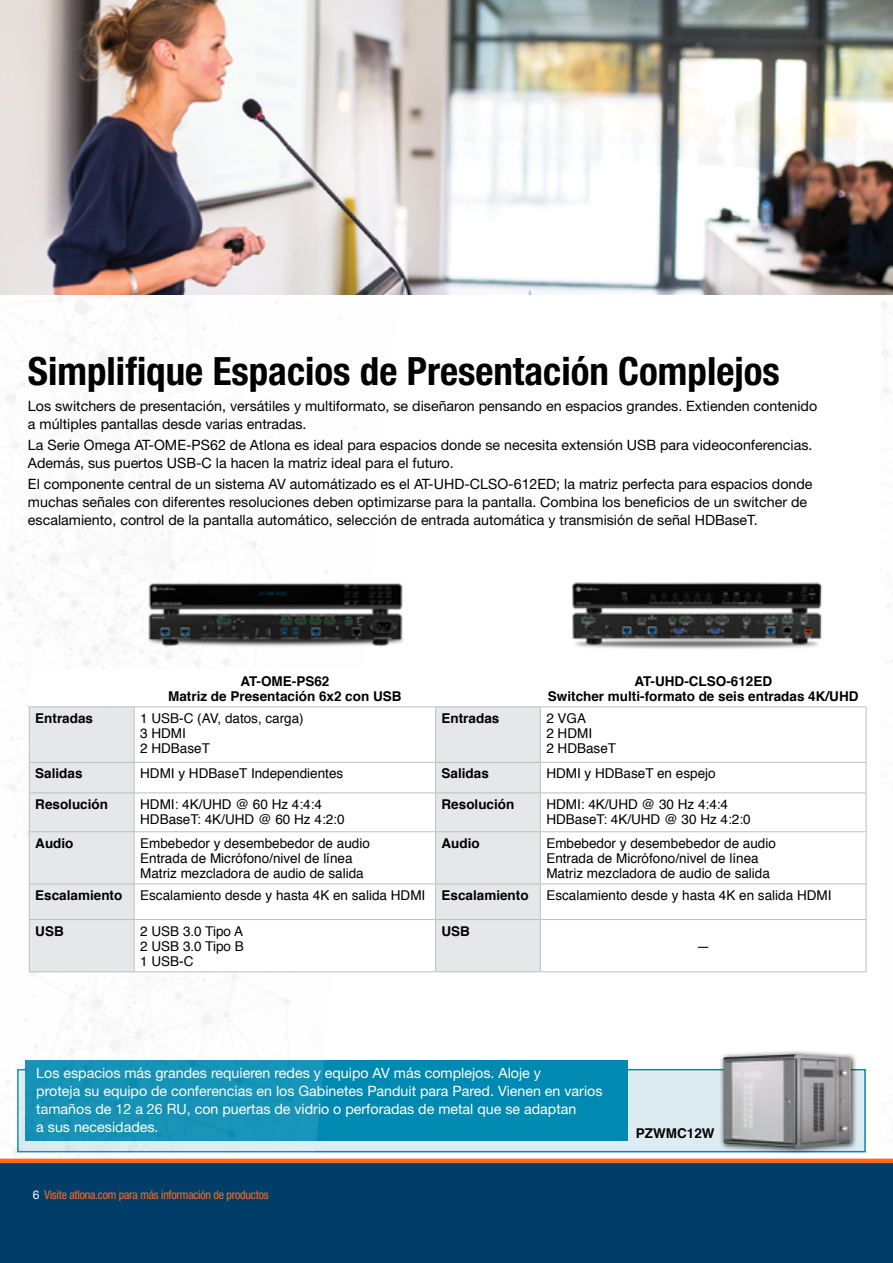
<style>
.page{position:relative;width:893px;height:1263px;background:#fff}
.page>*{position:absolute;margin:0;border:0;box-sizing:border-box;transform-origin:0 0}
.t1{font:700 condensed 39px "Helvetica Neue LT Std";color:#000}
.t2{font:14.25px/18px "Helvetica Neue LT Std";color:#000}
.t3{font:14.25px/18px "Helvetica Neue LT Std";color:#fff}
.t4{font:13.5px/15px "Helvetica";color:#000}
.t5{font:700 13.5px/15px "Helvetica";color:#000;text-align:center}
.t6{font:condensed 12px "Helvetica Neue LT Std";letter-spacing:-.02em;color:#ff681e}
.s1{font-weight:700}
.s2{font-stretch:normal;color:#fff}
</style>
<div class="page">
<div style="left:17px;top:1069px;width:849px;height:83px;background:#ddecf2;border:2px solid #008ab1"></div>
<div style="left:25px;top:1061px;width:603px;height:80px;background:#008ab1"></div>
<img style="left:0;top:295px;width:424px;height:863px">
<svg style="left:29px;top:669px;width:395px;height:37px"></svg>
<div style="left:30px;top:707px;width:104px;height:264px;background:#e6e7e8"></div>
<svg style="left:135px;top:707px;width:731px;height:264px"></svg>
<hr style="left:29px;top:707px;width:1px;height:55px;background:#bcbec0">
<hr style="left:435px;top:707px;width:1px;height:55px;background:#bcbec0">
<hr style="left:29px;top:762px;width:105px;height:1px;background:#bcbec0">
<svg style="left:29px;top:763px;width:1px;height:29px"></svg>
<hr style="left:436px;top:762px;width:104px;height:1px;background:#bcbec0">
<svg style="left:435px;top:763px;width:1px;height:29px"></svg>
<svg style="left:866px;top:763px;width:1px;height:29px"></svg>
<hr style="left:29px;top:792px;width:105px;height:1px;background:#bcbec0">
<hr style="left:29px;top:793px;width:1px;height:38px;background:#bcbec0">
<hr style="left:436px;top:792px;width:104px;height:1px;background:#bcbec0">
<hr style="left:435px;top:793px;width:1px;height:38px;background:#bcbec0">
<hr style="left:29px;top:831px;width:105px;height:1px;background:#bcbec0">
<hr style="left:29px;top:832px;width:1px;height:51px;background:#bcbec0">
<hr style="left:436px;top:831px;width:104px;height:1px;background:#bcbec0">
<hr style="left:435px;top:832px;width:1px;height:51px;background:#bcbec0">
<hr style="left:866px;top:832px;width:1px;height:51px;background:#bcbec0">
<hr style="left:29px;top:883px;width:105px;height:1px;background:#bcbec0">
<hr style="left:29px;top:884px;width:1px;height:35px;background:#bcbec0">
<hr style="left:436px;top:883px;width:104px;height:1px;background:#bcbec0">
<hr style="left:435px;top:884px;width:1px;height:35px;background:#bcbec0">
<hr style="left:29px;top:919px;width:105px;height:1px;background:#bcbec0">
<hr style="left:29px;top:920px;width:1px;height:51px;background:#bcbec0">
<hr style="left:436px;top:919px;width:104px;height:1px;background:#bcbec0">
<hr style="left:435px;top:920px;width:1px;height:51px;background:#bcbec0">
<hr style="left:29px;top:971px;width:105px;height:1px;background:#bcbec0">
<hr style="left:436px;top:971px;width:104px;height:1px;background:#bcbec0">
<hr style="left:134px;top:707px;width:1px;height:55px;background:#bcbec0">
<hr style="left:540px;top:707px;width:1px;height:55px;background:#bcbec0">
<hr style="left:866px;top:707px;width:1px;height:55px;background:#bcbec0">
<hr style="left:134px;top:762px;width:302px;height:1px;background:#bcbec0">
<svg style="left:134px;top:763px;width:1px;height:29px"></svg>
<hr style="left:540px;top:762px;width:326px;height:1px;background:#bcbec0">
<svg style="left:540px;top:763px;width:1px;height:29px"></svg>
<hr style="left:134px;top:792px;width:302px;height:1px;background:#bcbec0">
<hr style="left:134px;top:793px;width:1px;height:38px;background:#bcbec0">
<hr style="left:540px;top:792px;width:326px;height:1px;background:#bcbec0">
<hr style="left:540px;top:793px;width:1px;height:38px;background:#bcbec0">
<hr style="left:866px;top:793px;width:1px;height:38px;background:#bcbec0">
<hr style="left:134px;top:831px;width:302px;height:1px;background:#bcbec0">
<hr style="left:134px;top:832px;width:1px;height:51px;background:#bcbec0">
<hr style="left:540px;top:831px;width:326px;height:1px;background:#bcbec0">
<hr style="left:540px;top:832px;width:1px;height:51px;background:#bcbec0">
<hr style="left:134px;top:883px;width:302px;height:1px;background:#bcbec0">
<hr style="left:134px;top:884px;width:1px;height:35px;background:#bcbec0">
<hr style="left:540px;top:883px;width:326px;height:1px;background:#bcbec0">
<hr style="left:540px;top:884px;width:1px;height:35px;background:#bcbec0">
<hr style="left:866px;top:884px;width:1px;height:35px;background:#bcbec0">
<hr style="left:134px;top:919px;width:302px;height:1px;background:#bcbec0">
<hr style="left:134px;top:920px;width:1px;height:51px;background:#bcbec0">
<hr style="left:540px;top:919px;width:326px;height:1px;background:#bcbec0">
<hr style="left:540px;top:920px;width:1px;height:51px;background:#bcbec0">
<hr style="left:866px;top:920px;width:1px;height:51px;background:#bcbec0">
<hr style="left:134px;top:971px;width:302px;height:1px;background:#bcbec0">
<hr style="left:540px;top:971px;width:326px;height:1px;background:#bcbec0">
<hr style="left:29px;top:706px;width:105px;height:1px;background:#bcbec0">
<hr style="left:134px;top:706px;width:302px;height:1px;background:#bcbec0">
<hr style="left:436px;top:706px;width:104px;height:1px;background:#bcbec0">
<hr style="left:540px;top:706px;width:326px;height:1px;background:#bcbec0">
<div style="left:0;top:1161px;width:893px;height:102px;background:#003e6a"></div>
<div style="left:719px;top:1050px;width:138px;height:105px;background:#000;opacity:.75"></div>
<img style="left:723px;top:1054px;width:128px;height:94px">
<img style="left:96px;top:565px;width:328px;height:102px">
<img style="left:572px;top:582px;width:250px;height:67px">
<div style="left:0;top:1158px;width:893px;height:5px;background:#ff681e"></div>
<img style="left:0;top:0;width:893px;height:295px">
<h1 class="t1" style="left:28px;top:348px;width:753px">Simplifique Espacios de Presentación Complejos</h1>
<p class="t2" style="left:28px;top:397px;width:791px">Los switchers de presentación, versátiles y multiformato, se diseñaron pensando en espacios grandes. Extienden contenido a múltiples pantallas desde varias entradas.</p>
<p class="t2" style="left:28px;top:436px;width:786px">La Serie Omega AT-OME-PS62 de Atlona es ideal para espacios donde se necesita extensión USB para videoconferencias.<br>Además, sus puertos USB-C la hacen la matriz ideal para el futuro.</p>
<p class="t2" style="left:28px;top:475px;width:786px">El componente central de un sistema AV automátizado es el AT-UHD-CLSO-612ED; la matriz perfecta para espacios donde muchas señales con diferentes resoluciones deben optimizarse para la pantalla. Combina los beneficios de un switcher de escalamiento, control de la pantalla automático, selección de entrada automática y transmisión de señal HDBaseT.</p>
<p class="t5" style="left:168px;top:674px;width:235px">AT-OME-PS62<br>Matriz de Presentación 6x2 con USB</p>
<p class="t5" style="left:548px;top:674px;width:312px">AT-UHD-CLSO-612ED<br>Switcher multi-formato de seis entradas 4K/UHD</p>
<p class="t5" style="left:35px;top:711px;width:59px">Entradas</p>
<p class="t4" style="left:140px;top:711px;width:165px">1 USB-C (AV, datos, carga)<br>3 HDMI<br>2 HDBaseT</p>
<p class="t5" style="left:442px;top:711px;width:59px">Entradas</p>
<p class="t4" style="left:546px;top:711px;width:71px">2 VGA<br>2 HDMI<br>2 HDBaseT</p>
<p class="t5" style="left:35px;top:766px;width:49px">Salidas</p>
<p class="t4" style="left:140px;top:767px;width:205px">HDMI y HDBaseT Independientes</p>
<p class="t5" style="left:442px;top:766px;width:49px">Salidas</p>
<p class="t4" style="left:546px;top:767px;width:171px">HDMI y HDBaseT en espejo</p>
<p class="t5" style="left:35px;top:797px;width:74px">Resolución</p>
<p class="t4" style="left:140px;top:797px;width:206px">HDMI: 4K/UHD @ 60 Hz 4:4:4<br>HDBaseT: 4K/UHD @ 60 Hz 4:2:0</p>
<p class="t5" style="left:442px;top:797px;width:74px">Resolución</p>
<p class="t4" style="left:546px;top:797px;width:206px">HDMI: 4K/UHD @ 30 Hz 4:4:4<br>HDBaseT: 4K/UHD @ 30 Hz 4:2:0</p>
<p class="t5" style="left:35px;top:836px;width:40px">Audio</p>
<p class="t4" style="left:140px;top:836px;width:231px">Embebedor y desembebedor de audio<br>Entrada de Micrófono/nivel de línea<br>Matriz mezcladora de audio de salida</p>
<p class="t5" style="left:442px;top:836px;width:40px">Audio</p>
<p class="t4" style="left:546px;top:836px;width:231px">Embebedor y desembebedor de audio<br>Entrada de Micrófono/nivel de línea<br>Matriz mezcladora de audio de salida</p>
<p class="t5" style="left:35px;top:888px;width:89px">Escalamiento</p>
<p class="t4" style="left:140px;top:888px;width:390px">Escalamiento desde y hasta 4K en salida HDMI <span class="s1">Escalamiento</span></p>
<p class="t4" style="left:546px;top:888px;width:287px">Escalamiento desde y hasta 4K en salida HDMI</p>
<p class="t5" style="left:35px;top:923px;width:30px">USB</p>
<p class="t4" style="left:140px;top:924px;width:105px;text-align:justify">2 USB 3.0 Tipo A 2 USB 3.0 Tipo B 1 USB-C</p>
<p class="t5" style="left:442px;top:923px;width:30px">USB</p>
<p class="t4" style="left:696px;top:939px;width:15px">—</p>
<p class="t3" style="left:36px;top:1063px;width:568px">Los espacios más grandes requieren redes y equipo AV más complejos. Aloje y<br>proteja su equipo de conferencias en los Gabinetes Panduit para Pared. Vienen en varios tamaños de 12 a 26 RU, con puertas de vidrio o perforadas de metal que se adaptan<br>a sus necesidades.</p>
<p class="t6" style="left:33px;top:1187px;width:237px"><span class="s2">6</span> Visite atlona.com para más información de productos</p>
<p class="t5" style="left:636px;top:1126px;width:80px">PZWMC12W</p>
</div>
